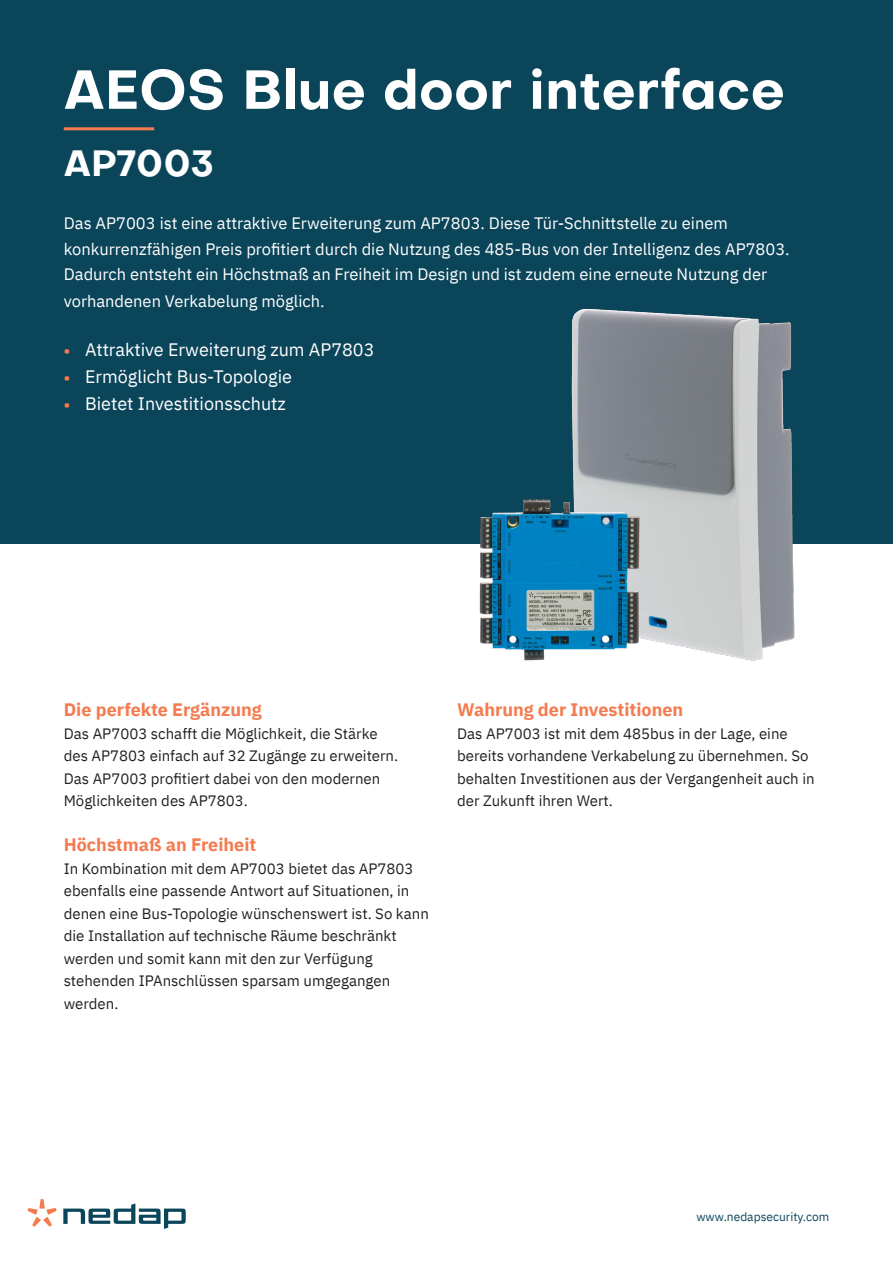
<style>
.page{position:relative;width:893px;height:1263px;background:#fff}
.page>*{position:absolute;margin:0;border:0;box-sizing:border-box;transform-origin:0 0}
.Title_Large{font:700 54px "Objectivity";color:#fff}
.Subtitle_Large{font:700 36px "Objectivity";color:#fff}
.t1{font:18px "IBM Plex Sans";color:#fff}
.Subheader{font:700 18px "IBM Plex Sans";color:#f47b50}
.Intro{font:16.5px/25.5px "IBM Plex Sans";color:#fff}
.Body{font:15px/22.5px "IBM Plex Sans";color:#231f20}
.Body-white{font:15px/22.5px "IBM Plex Sans";color:#231f20}
.t2{font:12px "IBM Plex Sans";color:#0b455a}
.s1{font-weight:700;font-size:15px;color:#f47b50}
</style>
<div class="page">
<div style="left:0;top:0;width:893px;height:544px;background:#0b455a"></div>
<img style="left:571px;top:308px;width:224px;height:353px">
<img style="left:479px;top:467px;width:197px;height:194px">
<hr style="left:64px;top:127px;width:90px;height:3px;background:#f47b50">
<svg style="left:63px;top:1203px;width:123px;height:26px"></svg>
<svg style="left:28px;top:1199px;width:29px;height:27px"></svg>
<p class="Title_Large" style="left:64px;top:51px;width:723px">AEOS Blue door interface</p>
<p class="Subtitle_Large" style="left:64px;top:138px;width:152px">AP7003</p>
<p class="Intro" style="left:64px;top:209px;width:727px">Das AP7003 ist eine attraktive Erweiterung zum AP7803. Diese Tür-Schnittstelle zu einem konkurrenzfähigen Preis profitiert durch die Nutzung des 485-Bus von der Intelligenz des AP7803.<br>Dadurch entsteht ein Höchstmaß an Freiheit im Design und ist zudem eine erneute Nutzung der</p>
<p class="Intro" style="left:64px;top:287px;width:262px">vorhandenen Verkabelung möglich.</p>
<p class="t1" style="left:64px;top:336px;width:312px"><span class="s1">•</span> Attraktive Erweiterung zum AP7803</p>
<p class="t1" style="left:64px;top:363px;width:230px"><span class="s1">•</span> Ermöglicht Bus-Topologie</p>
<p class="t1" style="left:64px;top:390px;width:224px"><span class="s1">•</span> Bietet Investitionsschutz</p>
<p class="Subheader" style="left:64px;top:696px;width:200px">Die perfekte Ergänzung</p>
<p class="Body-white" style="left:64px;top:721px;width:336px">Das AP7003 schafft die Möglichkeit, die Stärke des AP7803 einfach auf 32 Zugänge zu erweitern.<br>Das AP7003 profitiert dabei von den modernen Möglichkeiten des AP7803.</p>
<p class="Subheader" style="left:64px;top:831px;width:194px">Höchstmaß an Freiheit</p>
<p class="Body" style="left:64px;top:856px;width:367px">In Kombination mit dem AP7003 bietet das AP7803 ebenfalls eine passende Antwort auf Situationen, in denen eine Bus-Topologie wünschenswert ist. So kann die Installation auf technische Räume beschränkt werden und somit kann mit den zur Verfügung stehenden IPAnschlüssen sparsam umgegangen werden.</p>
<p class="Subheader" style="left:457px;top:696px;width:228px">Wahrung der Investitionen</p>
<p class="Body" style="left:457px;top:721px;width:359px">Das AP7003 ist mit dem 485bus in der Lage, eine bereits vorhandene Verkabelung zu übernehmen. So behalten Investitionen aus der Vergangenheit auch in der Zukunft ihren Wert.</p>
<p class="t2" style="left:696px;top:1207px;width:134px">www.nedapsecurity.com</p>
</div>
